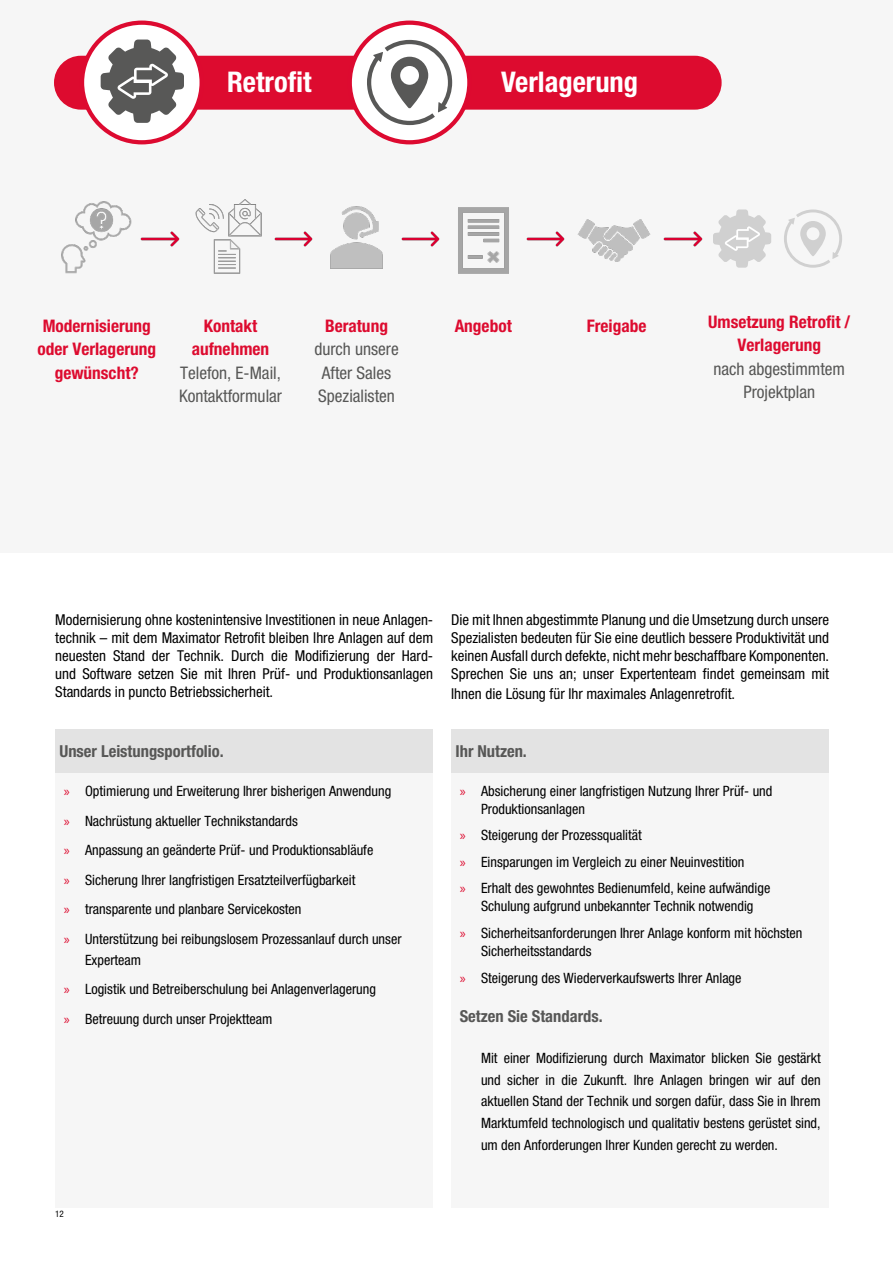
<style>
.page{position:relative;width:893px;height:1263px;background:#fff}
.page>*{position:absolute;margin:0;border:0;box-sizing:border-box;transform-origin:0 0}
.t1{font:700 condensed 28.5px "Helvetica Neue LT Std";color:#fff}
.t2{font:700 condensed 17.4px/23.4px "Helvetica Neue LT Std";color:#dd0b2f;text-align:center}
.t3{font:condensed 17.4px/23.4px "Helvetica Neue LT Std";color:#575756}
.t4{font:700 condensed 16.5px "Helvetica Neue LT Std";color:#575756}
.t5{font:condensed 15px/18px "Helvetica Neue LT Std";color:#000;text-align:justify}
.t6{font:condensed 14.25px/29.5px "Helvetica Neue LT Std";color:#000}
.t7{font:condensed 9px "Helvetica Neue LT Std";color:#000}
.s1{font-family:"Myriad Pro";font-stretch:normal;color:#dd0b2f}
</style>
<div class="page">
<div style="left:55px;top:57px;width:665px;height:51px;background:#dd0b2f;border-radius:26px"></div>
<div style="left:54px;top:56px;width:668px;height:54px;border:2px solid #dd0b2f;border-radius:26px"></div>
<svg style="left:80px;top:21px;width:124px;height:123px"></svg>
<svg style="left:348px;top:21px;width:123px;height:123px"></svg>
<div style="left:55px;top:773px;width:378px;height:435px;background:#f6f6f6"></div>
<div style="left:55px;top:729px;width:378px;height:44px;background:#e3e3e3"></div>
<div style="left:451px;top:773px;width:378px;height:435px;background:#f6f6f6"></div>
<svg style="left:784px;top:209px;width:58px;height:59px"></svg>
<svg style="left:713px;top:209px;width:58px;height:59px"></svg>
<img style="left:140px;top:231px;width:40px;height:16px">
<img style="left:274px;top:231px;width:39px;height:16px">
<img style="left:401px;top:231px;width:39px;height:16px">
<img style="left:526px;top:231px;width:39px;height:16px">
<img style="left:663px;top:231px;width:40px;height:16px">
<img style="left:61px;top:201px;width:71px;height:73px">
<img style="left:88px;top:206px;width:28px;height:28px">
<img style="left:195px;top:199px;width:67px;height:38px">
<img style="left:213px;top:239px;width:28px;height:35px">
<img style="left:457px;top:207px;width:53px;height:67px">
<img style="left:577px;top:219px;width:74px;height:43px">
<img style="left:330px;top:206px;width:53px;height:63px">
<div style="left:451px;top:729px;width:378px;height:44px;background:#e3e3e3"></div>
<h1 class="t1" style="left:227px;top:65px;width:86px">Retrofit</h1>
<h1 class="t1" style="left:501px;top:65px;width:139px">Verlagerung</h1>
<p class="t2" style="left:37px;top:314px;width:120px">Modernisierung oder Verlagerung gewünscht?</p>
<p class="t2" style="left:455px;top:314px;width:59px">Angebot</p>
<p class="t2" style="left:587px;top:314px;width:61px">Freigabe</p>
<p class="t2" style="left:708px;top:310px;width:144px">Umsetzung Retrofit /<br>Verlagerung</p>
<p class="t2" style="left:192px;top:314px;width:79px">Kontakt aufnehmen</p>
<p class="t3" style="left:179px;top:360px;width:105px">Telefon, E-Mail,<br>Kontaktformular</p>
<p class="t2" style="left:325px;top:314px;width:64px">Beratung</p>
<p class="t3" style="left:314px;top:337px;width:86px">durch unsere<br>After Sales<br>Spezialisten</p>
<p class="t3" style="left:713px;top:357px;width:133px;text-align:center">nach abgestimmtem<br>Projektplan</p>
<p class="t5" style="left:55px;top:611px;width:379px">Modernisierung ohne kostenintensive Investitionen in neue Anlagen&shy;technik – mit dem Maximator Retrofit bleiben Ihre Anlagen auf dem neuesten Stand der Technik. Durch die Modifizierung der Hard&shy;und Software setzen Sie mit Ihren Prüf- und Produktionsanlagen Standards in puncto Betriebssicherheit.</p>
<p class="t5" style="left:451px;top:611px;width:379px">Die mit Ihnen abgestimmte Planung und die Umsetzung durch unsere Spezialisten bedeuten für Sie eine deutlich bessere Produktivität und keinen Ausfall durch defekte, nicht mehr beschaffbare Komponenten.<br>Sprechen Sie uns an; unser Expertenteam findet gemeinsam mit</p>
<p class="t5" style="left:451px;top:684px;width:285px">Ihnen die Lösung für Ihr maximales Anlagenretrofit.</p>
<p class="t4" style="left:60px;top:741px;width:166px">Unser Leistungsportfolio.</p>
<p class="t6" style="left:64px;top:776px;width:339px"><span class="s1">»</span> Optimierung und Erweiterung Ihrer bisherigen Anwendung<br><span class="s1">»</span> Nachrüstung aktueller Technikstandards<br><span class="s1">»</span> Anpassung an geänderte Prüf- und Produktionsabläufe<br><span class="s1">»</span> Sicherung Ihrer langfristigen Ersatzteilverfügbarkeit<br><span class="s1">»</span> transparente und planbare Servicekosten<br><span class="s1">»</span> Unterstützung bei reibungslosem Prozessanlauf durch unser</p>
<p class="t6" style="left:64px;top:945px;width:314px;text-indent:21px">Experteam<br><span class="s1">»</span> Logistik und Betreiberschulung bei Anlagenverlagerung <span class="s1">»</span> Betreuung durch unser Projektteam</p>
<p class="t7" style="left:55px;top:1209px;width:10px">12</p>
<p class="t4" style="left:455px;top:741px;width:73px">Ihr Nutzen.</p>
<p class="t6" style="left:481px;top:782px;width:293px;line-height:18px;text-indent:-21px"><span class="s1">»</span> Absicherung einer langfristigen Nutzung Ihrer Prüf- und<br>Produktionsanlagen</p>
<p class="t6" style="left:460px;top:822px;width:312px;line-height:26.5px"><span class="s1">»</span> Steigerung der Prozessqualität<br><span class="s1">»</span> Einsparungen im Vergleich zu einer Neuinvestition<br><span class="s1">»</span> Erhalt des gewohntes Bedienumfeld, keine aufwändige</p>
<p class="t6" style="left:460px;top:893px;width:344px;line-height:26.5px;text-indent:21px">Schulung aufgrund unbekannter Technik notwendig<br><span class="s1">»</span> Sicherheitsanforderungen Ihrer Anlage konform mit höchsten</p>
<p class="t6" style="left:460px;top:937px;width:283px;line-height:26.5px;text-indent:21px">Sicherheitsstandards<br><span class="s1">»</span> Steigerung des Wiederverkaufswerts Ihrer Anlage</p>
<p class="t4" style="left:460px;top:1006px;width:144px">Setzen Sie Standards.</p>
<p class="t6" style="left:481px;top:1047px;width:341px;line-height:21.8px;text-align:justify">Mit einer Modifizierung durch Maximator blicken Sie gestärkt und sicher in die Zukunft. Ihre Anlagen bringen wir auf den aktuellen Stand der Technik und sorgen dafür, dass Sie in Ihrem Marktumfeld technologisch und qualitativ bestens gerüstet sind, um den Anforderungen Ihrer Kunden gerecht zu werden.</p>
</div>
